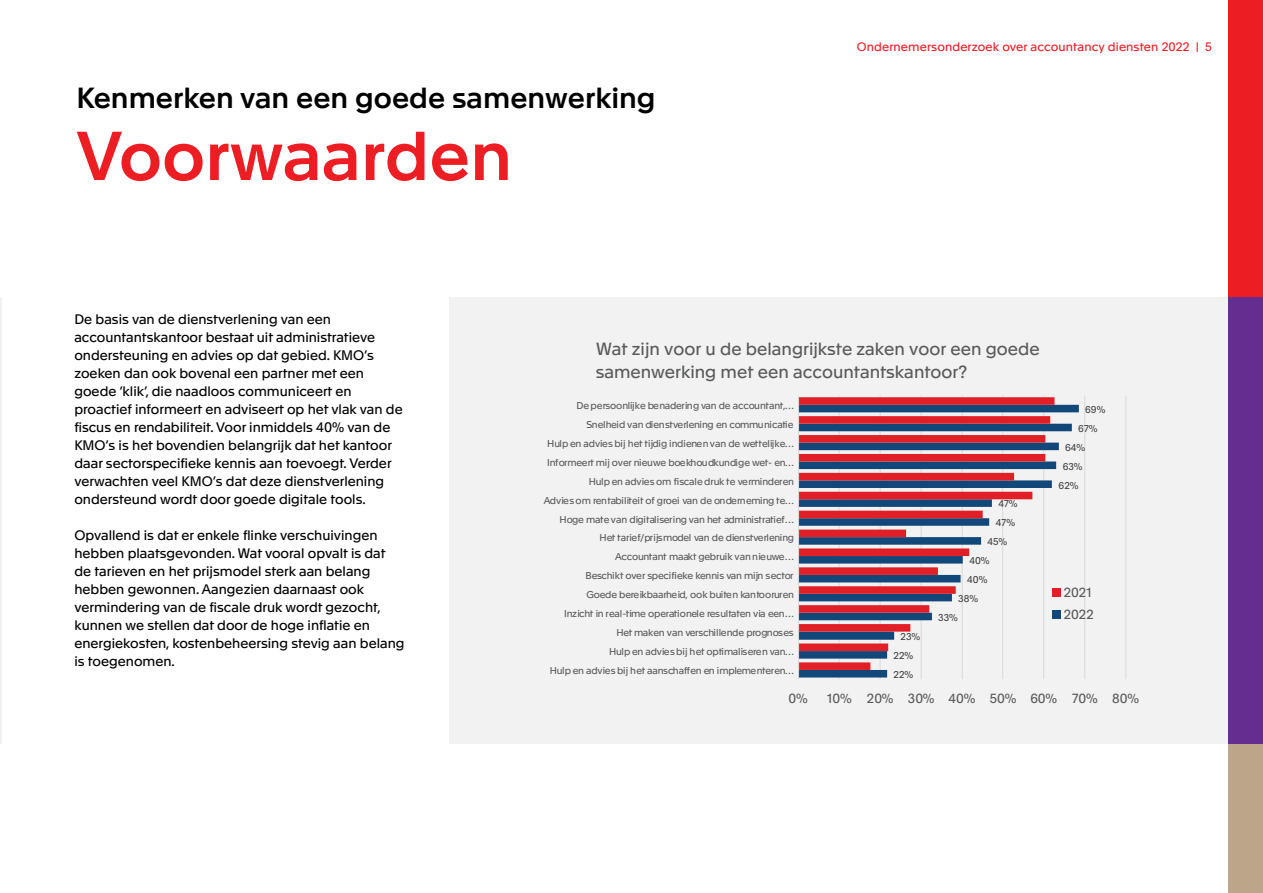
<style>
.page{position:relative;width:1263px;height:893px;background:#fff}
.page>*{position:absolute;margin:0;border:0;box-sizing:border-box;transform-origin:0 0}
.t1{font:500 67.5px "Apax";color:#ed1d24}
.t2{font:500 28.5px "Apax";color:#000}
.t3{font:17.25px/22.6px "Apax";color:#595a5a}
.t4{font:13.5px/18px "Apax";color:#000}
.t5{font:12.9px/22.2px "Apax";letter-spacing:.02em;color:#595a5a}
.t6{font:12px "Apax";letter-spacing:.01em;color:#ed1d24}
.t7{font:9.75px "Apax";letter-spacing:-.015em;color:#595a5a}
.t8{font:9.75px "Apax";letter-spacing:-.05em;color:#595a5a}
.t9{font:9.75px "Apax";color:#414141}
</style>
<div class="page">
<div style="left:1228px;top:0;width:35px;height:298px;background:#ed1d24"></div>
<div style="left:1228px;top:298px;width:35px;height:446px;background:#662d91"></div>
<div style="left:1228px;top:744px;width:35px;height:149px;background:#bca589"></div>
<hr style="left:0;top:298px;width:1px;height:446px;background:#f2f2f2">
<div style="left:449px;top:298px;width:778px;height:446px;background:#f2f2f2"></div>
<hr style="left:839px;top:396px;width:1px;height:283px;background:#dad9d9">
<hr style="left:880px;top:396px;width:1px;height:283px;background:#dad9d9">
<hr style="left:921px;top:396px;width:1px;height:283px;background:#dad9d9">
<hr style="left:962px;top:396px;width:1px;height:283px;background:#dad9d9">
<hr style="left:1002px;top:396px;width:1px;height:283px;background:#dad9d9">
<hr style="left:1043px;top:396px;width:1px;height:283px;background:#dad9d9">
<hr style="left:1084px;top:396px;width:1px;height:283px;background:#dad9d9">
<hr style="left:1125px;top:396px;width:1px;height:283px;background:#dad9d9">
<svg style="left:799px;top:405px;width:280px;height:272px"></svg>
<svg style="left:799px;top:397px;width:255px;height:273px"></svg>
<hr style="left:798px;top:396px;width:1px;height:283px;background:#dad9d9">
<div style="left:1052px;top:588px;width:8px;height:8px;background:#e01f26"></div>
<div style="left:1052px;top:611px;width:8px;height:8px;background:#12477a"></div>
<h2 class="t2" style="left:77px;top:77px;width:581px">Kenmerken van een goede samenwerking</h2>
<h1 class="t1" style="left:77px;top:107px;width:437px">Voorwaarden</h1>
<p class="t6" style="left:857px;top:38px;width:357px">Ondernemersonderzoek over accountancy diensten 2022 | 5</p>
<p class="t4" style="left:74px;top:309px;width:330px">De basis van de dienstverlening van een accountantskantoor bestaat uit administratieve ondersteuning en advies op dat gebied. KMO’s zoeken dan ook bovenal een partner met een goede ‘klik’, die naadloos communiceert en proactief informeert en adviseert op het vlak van de fiscus en rendabiliteit. Voor inmiddels 40% van de KMO’s is het bovendien belangrijk dat het kantoor daar sectorspecifieke kennis aan toevoegt. Verder verwachten veel KMO’s dat deze dienstverlening ondersteund wordt door goede digitale tools.</p>
<p class="t4" style="left:74px;top:525px;width:332px">Opvallend is dat er enkele flinke verschuivingen hebben plaatsgevonden. Wat vooral opvalt is dat de tarieven en het prijsmodel sterk aan belang hebben gewonnen. Aangezien daarnaast ook vermindering van de fiscale druk wordt gezocht, kunnen we stellen dat door de hoge inflatie en energiekosten, kostenbeheersing stevig aan belang is toegenomen.</p>
<p class="t3" style="left:596px;top:337px;width:445px">Wat zijn voor u de belangrijkste zaken voor een goede samenwerking met een accountantskantoor?</p>
<p class="t7" style="left:576px;top:399px;width:219px">Depersoonlijke benadering van de accountant,…</p>
<p class="t7" style="left:586px;top:418px;width:209px">Snelheid van dienstverlening en communicatie</p>
<p class="t7" style="left:547px;top:437px;width:248px">Hulp en adviesbij het tijdig indienenvan de wettelijke…</p>
<p class="t7" style="left:547px;top:455px;width:248px">Informeert mij over nieuwe boekhoudkundige wet- en…</p>
<p class="t7" style="left:589px;top:474px;width:207px">Hulp en adviesom fiscaledruk te verminderen</p>
<p class="t7" style="left:544px;top:493px;width:252px">Adviesom rentabiliteit of groei van de onderneming te…</p>
<p class="t9" style="left:998px;top:497px;width:21px">47%</p>
<p class="t7" style="left:560px;top:512px;width:236px">Hoge matevan digitalisering van het administratief…</p>
<p class="t9" style="left:996px;top:516px;width:21px">47%</p>
<p class="t7" style="left:600px;top:531px;width:196px">Het tarief/prijsmodel van de dienstverlening</p>
<p class="t9" style="left:987px;top:535px;width:21px">45%</p>
<p class="t7" style="left:615px;top:550px;width:180px">Accountant maakt gebruik vannieuwe…</p>
<p class="t9" style="left:969px;top:554px;width:22px">40%</p>
<p class="t7" style="left:586px;top:569px;width:209px">Beschikt over specifieke kennis van mijn sector</p>
<p class="t9" style="left:967px;top:573px;width:22px">40%</p>
<p class="t7" style="left:587px;top:588px;width:209px">Goede bereikbaarheid, ook buiten kantooruren</p>
<p class="t9" style="left:958px;top:592px;width:21px">38%</p>
<p class="t8" style="left:564px;top:607px;width:231px">Inzicht in real-time operationele resultaten via een…</p>
<p class="t9" style="left:938px;top:610px;width:21px">33%</p>
<p class="t7" style="left:616px;top:626px;width:179px">Het maken van verschillende prognoses</p>
<p class="t9" style="left:900px;top:629px;width:21px">23%</p>
<p class="t7" style="left:609px;top:644px;width:186px">Hulp en adviesbij het optimaliseren van…</p>
<p class="t9" style="left:894px;top:648px;width:21px">22%</p>
<p class="t7" style="left:550px;top:664px;width:245px">Hulp en adviesbij het aanschaffen en implementeren…</p>
<p class="t9" style="left:894px;top:667px;width:21px">22%</p>
<p class="t9" style="left:1085px;top:403px;width:22px">69%</p>
<p class="t9" style="left:1078px;top:421px;width:21px">67%</p>
<p class="t9" style="left:1065px;top:440px;width:22px">64%</p>
<p class="t9" style="left:1063px;top:459px;width:21px">63%</p>
<p class="t9" style="left:1058px;top:478px;width:21px">62%</p>
<p class="t5" style="left:1064px;top:580px;width:31px">2021<br>2022</p>
<p class="t5" style="left:789px;top:686px;width:21px">0%</p>
<p class="t5" style="left:827px;top:686px;width:313px">10% 20% 30% 40% 50% 60% 70% 80%</p>
</div>
